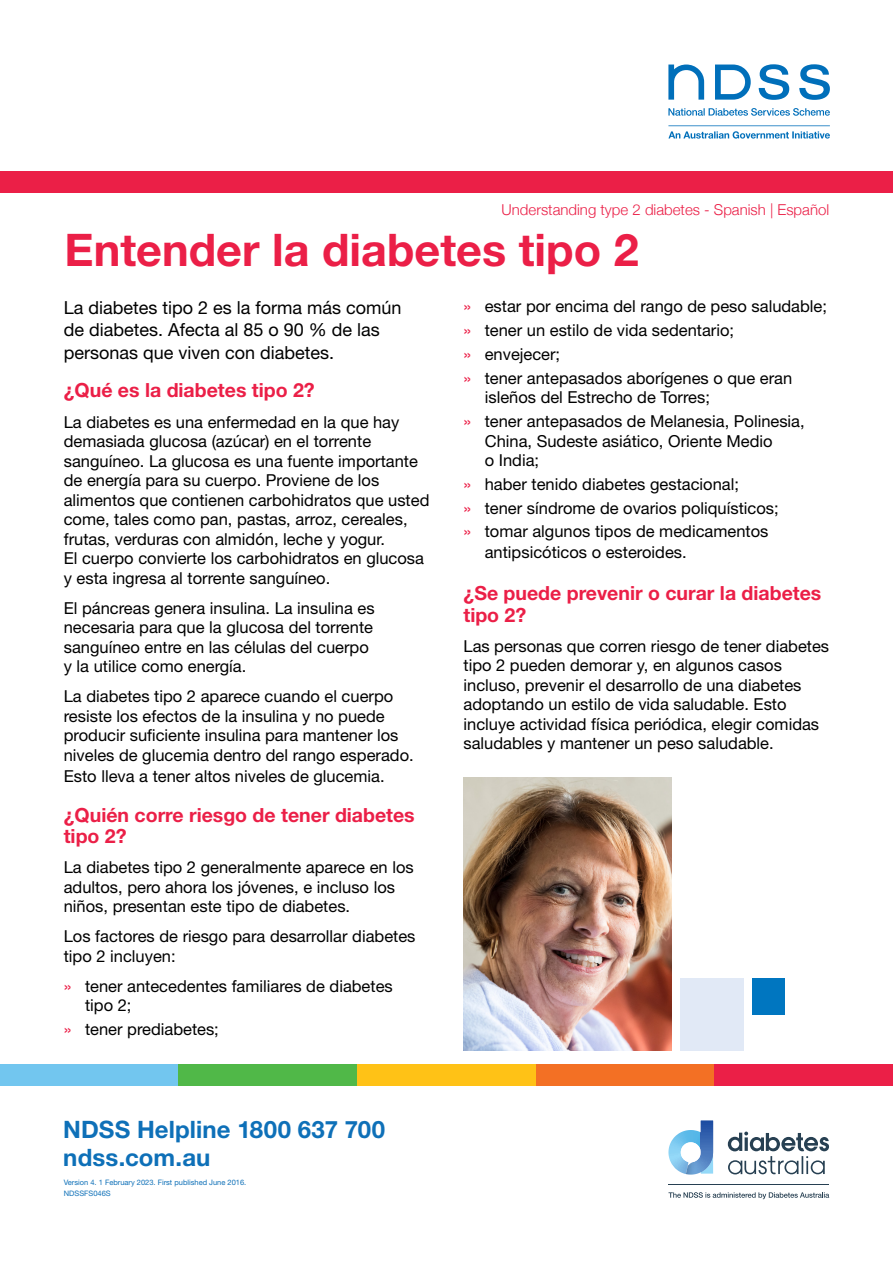
<style>
.page{position:relative;width:893px;height:1263px;background:#fff}
.page>*{position:absolute;margin:0;border:0;box-sizing:border-box;transform-origin:0 0}
.t1{font:700 45px "Helvetica Neue LT Std";color:#eb1f47}
.t2{font:700 24px/28.5px "Helvetica Neue LT Std";letter-spacing:.005em;color:#0e70b8}
.t3{font:700 19.5px/21px "Helvetica Neue LT Std";color:#eb1f47}
.t4{font:18px/21.6px "Helvetica Neue LT Std";color:#000}
.t5{font:16.5px/19.5px "Helvetica Neue LT Std";color:#000}
.t6{font:300 15px "Helvetica Neue";color:#eb1f47}
.t7{font:7.5px/10.5px "Helvetica Neue LT Std";color:#0e70b8}
.s1{color:#eb1f47}
</style>
<div class="page">
<svg style="left:668px;top:1121px;width:45px;height:53px"></svg>
<svg style="left:728px;top:1131px;width:101px;height:43px"></svg>
<svg style="left:668px;top:1192px;width:161px;height:7px"></svg>
<hr style="left:668px;top:1184px;width:161px;height:1px;background:#274052">
<div style="left:0;top:1064px;width:179px;height:21px;background:#72c6ef"></div>
<div style="left:179px;top:1064px;width:178px;height:21px;background:#50b848"></div>
<div style="left:357px;top:1064px;width:179px;height:21px;background:#ffc216"></div>
<div style="left:536px;top:1064px;width:178px;height:21px;background:#f37024"></div>
<div style="left:714px;top:1064px;width:179px;height:21px;background:#eb1f47"></div>
<div style="left:0;top:171px;width:893px;height:21px;background:#eb1f47"></div>
<img style="left:463px;top:777px;width:209px;height:273px">
<div style="left:752px;top:978px;width:33px;height:36px;background:#0076c0"></div>
<div style="left:680px;top:978px;width:64px;height:72px;background:#e1e9f6"></div>
<svg style="left:668px;top:64px;width:162px;height:75px"></svg>
<p class="t6" style="left:502px;top:198px;width:329px">Understanding type 2 diabetes - Spanish | Español</p>
<h1 class="t1" style="left:65px;top:222px;width:576px">Entender la diabetes tipo 2</h1>
<p class="t4" style="left:64px;top:297px;width:339px">La diabetes tipo 2 es la forma más común de diabetes. Afecta al 85 o 90 % de las</p>
<p class="t4" style="left:64px;top:342px;width:272px">personas que viven con diabetes.</p>
<p class="t3" style="left:64px;top:380px;width:252px">¿Qué es la diabetes tipo 2?</p>
<p class="t5" style="left:64px;top:412px;width:367px">La diabetes es una enfermedad en la que hay demasiada glucosa (azúcar) en el torrente sanguíneo. La glucosa es una fuente importante de energía para su cuerpo. Proviene de los alimentos que contienen carbohidratos que usted come, tales como pan, pastas, arroz, cereales, frutas, verduras con almidón, leche y yogur.<br>El cuerpo convierte los carbohidratos en glucosa y esta ingresa al torrente sanguíneo.</p>
<p class="t5" style="left:64px;top:598px;width:312px">El páncreas genera insulina. La insulina es necesaria para que la glucosa del torrente sanguíneo entre en las células del cuerpo y la utilice como energía.</p>
<p class="t5" style="left:64px;top:686px;width:351px">La diabetes tipo 2 aparece cuando el cuerpo resiste los efectos de la insulina y no puede producir suficiente insulina para mantener los niveles de glucemia dentro del rango esperado.</p>
<p class="t5" style="left:64px;top:766px;width:322px">Esto lleva a tener altos niveles de glucemia.</p>
<p class="t3" style="left:64px;top:804px;width:352px">¿Quién corre riesgo de tener diabetes tipo 2?</p>
<p class="t5" style="left:64px;top:857px;width:351px">La diabetes tipo 2 generalmente aparece en los adultos, pero ahora los jóvenes, e incluso los niños, presentan este tipo de diabetes.</p>
<p class="t5" style="left:64px;top:926px;width:353px">Los factores de riesgo para desarrollar diabetes tipo 2 incluyen:</p>
<p class="t5" style="left:85px;top:976px;width:309px;text-indent:-21px"><span class="s1">»</span> tener antecedentes familiares de diabetes tipo 2;</p>
<p class="t5" style="left:64px;top:1019px;width:157px"><span class="s1">»</span> tener prediabetes;</p>
<p class="t5" style="left:463px;top:294px;width:365px;line-height:23.7px"><span class="s1">»</span> estar por encima del rango de peso saludable; <span class="s1">»</span> tener un estilo de vida sedentario;<br><span class="s1">»</span> envejecer;<br><span class="s1">»</span> tener antepasados aborígenes o que eran</p>
<p class="t5" style="left:463px;top:385px;width:343px;line-height:23.7px;text-indent:21px">isleños del Estrecho de Torres;<br><span class="s1">»</span> tener antepasados de Melanesia, Polinesia,</p>
<p class="t5" style="left:485px;top:431px;width:289px">China, Sudeste asiático, Oriente Medio o India;</p>
<p class="t5" style="left:463px;top:472px;width:317px;line-height:23.7px"><span class="s1">»</span> haber tenido diabetes gestacional;<br><span class="s1">»</span> tener síndrome de ovarios poliquísticos; <span class="s1">»</span> tomar algunos tipos de medicamentos</p>
<p class="t5" style="left:485px;top:542px;width:203px">antipsicóticos o esteroides.</p>
<p class="t3" style="left:463px;top:583px;width:359px">¿Se puede prevenir o curar la diabetes tipo 2?</p>
<p class="t5" style="left:463px;top:636px;width:367px">Las personas que corren riesgo de tener diabetes tipo 2 pueden demorar y, en algunos casos incluso, prevenir el desarrollo de una diabetes adoptando un estilo de vida saludable. Esto incluye actividad física periódica, elegir comidas saludables y mantener un peso saludable.</p>
<h2 class="t2" style="left:63px;top:1114px;width:323px">NDSS Helpline 1800 637 700 ndss.com.au</h2>
<p class="t7" style="left:64px;top:1177px;width:184px">Version 4. 1 February 2023. First published June 2016.<br>NDSSFS046S</p>
</div>
